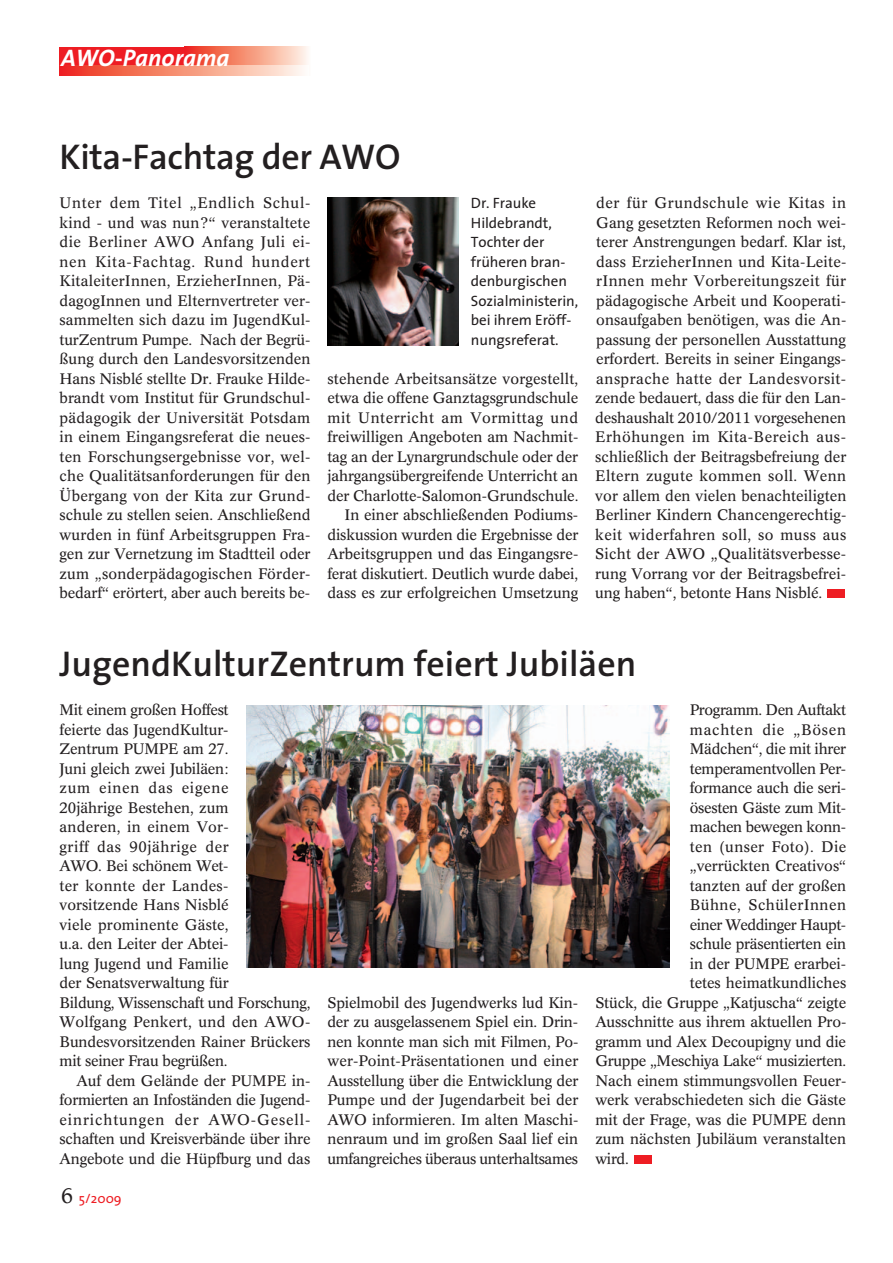
<style>
.page{position:relative;width:893px;height:1263px;background:#fff}
.page>*{position:absolute;margin:0;border:0;box-sizing:border-box;transform-origin:0 0}
.t1{font:600 36px "The Sans";color:#231f20}
.t2{font:italic 700 24px "The Sans";color:#fff}
.t3{font:15px/19.5px "Concorde BE";letter-spacing:-.005em;color:#231f20;text-align:justify}
.t4{font:15px/19.5px "The Sans";letter-spacing:-.005em;color:#231f20}
.t5{font:15px "Concorde BE";letter-spacing:-.025em;color:#231f20}
.t6{font:15px "Concorde BE";letter-spacing:-.03em;color:#231f20}
.t7{font:15px "Concorde BE";letter-spacing:.025em;color:#231f20}
.t8{font:15px "Concorde BE";letter-spacing:.03em;color:#231f20}
.t9{font:15px "Concorde BE";letter-spacing:.045em;color:#231f20}
.t10{font:13.5px "The Sans";color:#ee1d23}
.s1{font-family:"Concorde BE";font-size:21px;color:#231f20}
</style>
<div class="page">
<div style="left:60px;top:47px;width:129px;height:28px;background:#ee1d23"></div>
<svg style="left:185px;top:47px;width:123px;height:19px"></svg>
<svg style="left:69px;top:66px;width:234px;height:9px"></svg>
<div style="left:828px;top:590px;width:17px;height:8px;background:#ee1d23"></div>
<img style="left:327px;top:198px;width:131px;height:147px">
<div style="left:634px;top:1155px;width:17px;height:9px;background:#ee1d23"></div>
<img style="left:247px;top:706px;width:422px;height:261px">
<h2 class="t2" style="left:61px;top:37px;width:170px">AWO-Panorama</h2>
<h1 class="t1" style="left:60px;top:126px;width:342px">Kita-Fachtag der AWO</h1>
<p class="t3" style="left:60px;top:193px;width:253px">Unter dem Titel „Endlich Schul&shy;kind - und was nun?“ veranstaltete die Berliner AWO Anfang Juli ei&shy;nen Kita-Fachtag. Rund hundert KitaleiterInnen, ErzieherInnen, Pä&shy;dagogInnen und Elternvertreter ver&shy;sammelten sich dazu im JugendKul&shy;turZentrum Pumpe. Nach der Begrü&shy;ßung durch den Landesvorsitzenden Hans Nisblé stellte Dr. Frauke Hilde&shy;brandt vom Institut für Grundschul&shy;pädagogik der Universität Potsdam in einem Eingangsreferat die neues&shy;ten Forschungsergebnisse vor, wel&shy;che Qualitätsanforderungen für den Übergang von der Kita zur Grund&shy;schule zu stellen seien. Anschließend wurden in fünf Arbeitsgruppen Fra&shy;gen zur Vernetzung im Stadtteil oder zum „sonderpädagogischen Förder&shy;bedarf“ erörtert, aber auch bereits be-</p>
<p class="t4" style="left:471px;top:193px;width:109px">Dr. Frauke<br>Hildebrandt,<br>Tochter der früheren bran&shy;denburgischen<br>Sozialministerin, bei ihrem Eröff&shy;nungsreferat.</p>
<p class="t3" style="left:327px;top:369px;width:253px;text-align:right">stehende Arbeitsansätze vorgestellt, etwa die offene Ganztagsgrundschule mit Unterricht am Vormittag und freiwilligen Angeboten am Nachmit&shy;tag an der Lynargrundschule oder der jahrgangsübergreifende Unterricht an der Charlotte-Salomon-Grundschule.<br>In einer abschließenden Podiums&shy;diskussion wurden die Ergebnisse der Arbeitsgruppen und das Eingangsre&shy;ferat diskutiert. Deutlich wurde dabei, dass es zur erfolgreichen Umsetzung</p>
<p class="t3" style="left:595px;top:193px;width:253px">der für Grundschule wie Kitas in Gang gesetzten Reformen noch wei&shy;terer Anstrengungen bedarf. Klar ist, dass ErzieherInnen und Kita-Leite&shy;rInnen mehr Vorbereitungszeit für pädagogische Arbeit und Kooperati&shy;onsaufgaben benötigen, was die An&shy;passung der personellen Ausstattung erfordert. Bereits in seiner Eingangs&shy;ansprache hatte der Landesvorsit&shy;zende bedauert, dass die für den Lan&shy;deshaushalt 2010/2011 vorgesehenen Erhöhungen im Kita-Bereich aus&shy;schließlich der Beitragsbefreiung der Eltern zugute kommen soll. Wenn vor allem den vielen benachteiligten Berliner Kindern Chancengerechtig&shy;keit widerfahren soll, so muss aus Sicht der AWO „Qualitätsverbesse&shy;rung Vorrang vor der Beitragsbefrei&shy;ung haben“, betonte Hans Nisblé.</p>
<h1 class="t1" style="left:60px;top:633px;width:578px">JugendKulturZentrum feiert Jubiläen</h1>
<p class="t3" style="left:60px;top:700px;width:252px;text-align:left">Mit einem großen Hoffest<br>feierte das JugendKultur-<br>Zentrum PUMPE am 27.<br>Juni gleich zwei Jubiläen:<br>zum einen das eigene<br>20jährige Bestehen, zum<br>anderen, in einem Vor-<br>griff das 90jährige der<br>AWO. Bei schönem Wet-<br>ter konnte der Landes&shy;vorsitzende Hans Nisblé<br>viele prominente Gäste,<br>u.a. den Leiter der Abtei-<br>lung Jugend und Familie<br>der Senatsverwaltung für<br>Bildung, Wissenschaft und Forschung,<br>Wolfgang Penkert, und den AWO-<br>Bundesvorsitzenden Rainer Brückers mit seiner Frau begrüßen.</p>
<p class="t3" style="left:60px;top:1071px;width:252px;text-indent:17px">Auf dem Gelände der PUMPE in&shy;formierten an Infoständen die Jugend&shy;einrichtungen der AWO-Gesell&shy;schaften und Kreisverbände über ihre Angebote und die Hüpfburg und das</p>
<p class="t10" style="left:61px;top:1187px;width:62px"><span class="s1">6</span> 5/2009</p>
<p class="t3" style="left:327px;top:993px;width:252px">Spielmobil des Jugendwerks lud Kin&shy;der zu ausgelassenem Spiel ein. Drin&shy;nen konnte man sich mit Filmen, Po&shy;wer-Point-Präsentationen und einer Ausstellung über die Entwicklung der Pumpe und der Jugendarbeit bei der AWO informieren. Im alten Maschi&shy;nenraum und im großen Saal lief ein umfangreiches überaus unterhaltsames</p>
<p class="t5" style="left:690px;top:701px;width:158px">Programm. Den Auftakt</p>
<p class="t9" style="left:690px;top:721px;width:158px">machten die „Bösen</p>
<p class="t3" style="left:690px;top:739px;width:158px">Mädchen“, die mit ihrer</p>
<p class="t5" style="left:690px;top:760px;width:158px">temperamentvollen Per-</p>
<p class="t3" style="left:690px;top:778px;width:158px">formance auch die seri-</p>
<p class="t3" style="left:690px;top:798px;width:158px">ösesten Gäste zum Mit-</p>
<p class="t3" style="left:690px;top:817px;width:158px">machen bewegen konn-</p>
<p class="t7" style="left:690px;top:838px;width:158px">ten (unser Foto). Die</p>
<p class="t3" style="left:690px;top:856px;width:158px">„verrückten Creativos“</p>
<p class="t3" style="left:690px;top:876px;width:158px">tanzten auf der großen</p>
<p class="t8" style="left:690px;top:896px;width:158px">Bühne, SchülerInnen</p>
<p class="t6" style="left:690px;top:916px;width:158px">einer Weddinger Haupt-</p>
<p class="t3" style="left:690px;top:934px;width:158px">schule präsentierten ein</p>
<p class="t3" style="left:690px;top:954px;width:158px">in der PUMPE erarbei-</p>
<p class="t3" style="left:690px;top:973px;width:158px">tetes heimatkundliches</p>
<p class="t3" style="left:595px;top:993px;width:252px">Stück, die Gruppe „Katjuscha“ zeigte</p>
<p class="t3" style="left:595px;top:1012px;width:252px">Ausschnitte aus ihrem aktuellen Pro-</p>
<p class="t3" style="left:595px;top:1032px;width:252px">gramm und Alex Decoupigny und die</p>
<p class="t3" style="left:595px;top:1051px;width:252px">Gruppe „Meschiya Lake“ musizierten.</p>
<p class="t3" style="left:595px;top:1071px;width:253px">Nach einem stimmungsvollen Feuer-</p>
<p class="t3" style="left:595px;top:1090px;width:252px">werk verabschiedeten sich die Gäste</p>
<p class="t3" style="left:595px;top:1110px;width:252px">mit der Frage, was die PUMPE denn</p>
<p class="t3" style="left:595px;top:1129px;width:252px">zum nächsten Jubiläum veranstalten</p>
<p class="t3" style="left:595px;top:1149px;width:35px">wird.</p>
</div>
